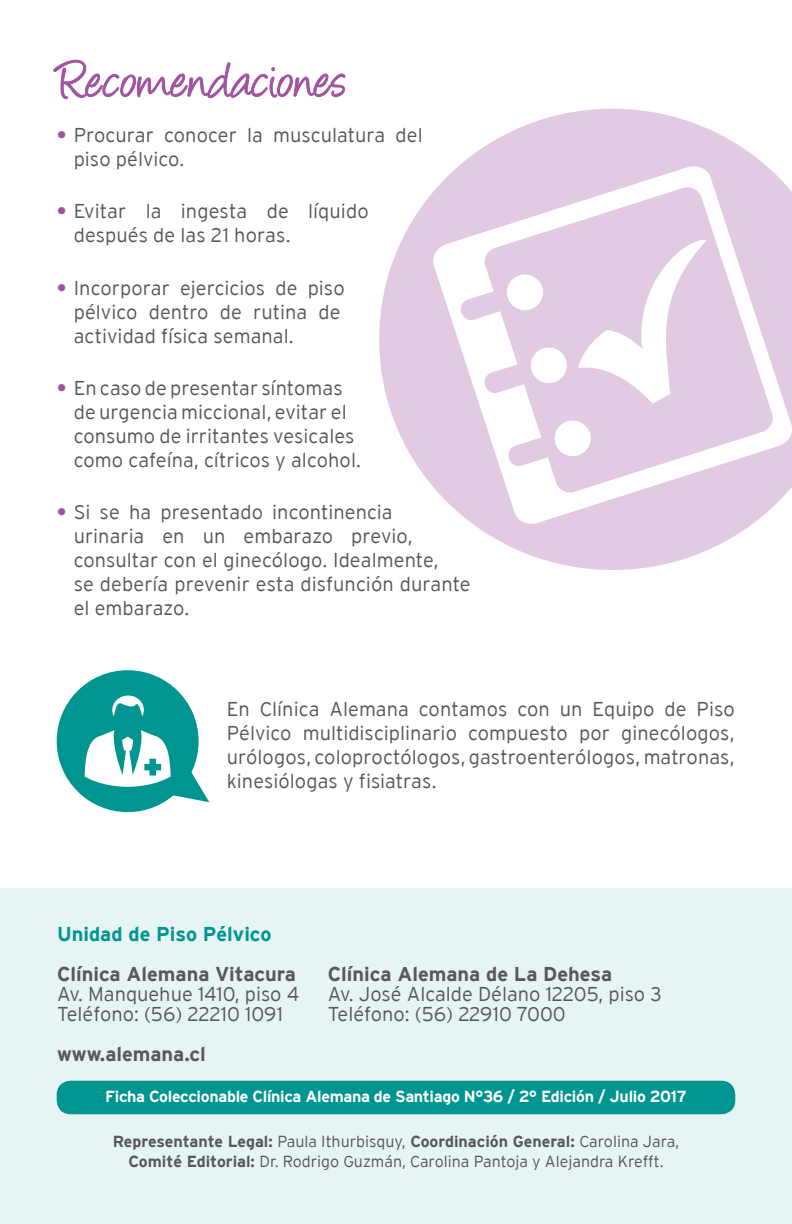
<style>
.page{position:relative;width:792px;height:1224px;background:#fff}
.page>*{position:absolute;margin:0;border:0;box-sizing:border-box;transform-origin:0 0}
.t1{font:56px "Angelina";letter-spacing:.015em;color:#a153a1}
.t2{font:300 20px/24px "Interstate";color:#57585a}
.t3{font:700 20px "Interstate";color:#57585a}
.t4{font:700 20px "Interstate";color:#009590}
.t5{font:300 16px/20px "Interstate";color:#57585a;text-align:center}
.t6{font:700 16px "Interstate";letter-spacing:-.02em;color:#fff}
.s1{font-weight:700;color:#a153a1}
.s2{font-weight:700}
</style>
<div class="page">
<div style="left:0;top:889px;width:792px;height:335px;background:#e6f4f4"></div>
<div style="left:57px;top:1081px;width:678px;height:33px;background:#009590;border-radius:14px"></div>
<svg style="left:53px;top:59px;width:293px;height:41px"></svg>
<svg style="left:379px;top:109px;width:385px;height:461px;fill:#e2cbe2"></svg>
<div style="left:57px;top:670px;width:142px;height:142px;background:#009590;border-radius:50%"></div>
<svg style="left:85px;top:696px;width:124px;height:106px"></svg>
<svg style="left:431px;top:164px;width:361px;height:362px;fill:#e2cbe2"></svg>
<h1 class="t1" style="left:57px;top:58px;width:291px">Recomendaciones</h1>
<p class="t2" style="left:74px;top:123px;width:351px;text-indent:-17px"><span class="s1">•</span> Procurar conocer la musculatura del piso pélvico.</p>
<p class="t2" style="left:74px;top:199px;width:297px;text-indent:-17px"><span class="s1">•</span> Evitar la ingesta de líquido después de las 21 horas.</p>
<p class="t2" style="left:74px;top:275px;width:272px;text-indent:-17px"><span class="s1">•</span> Incorporar ejercicios de piso pélvico dentro de rutina de actividad física semanal.</p>
<p class="t2" style="left:74px;top:376px;width:289px;text-indent:-17px"><span class="s1">•</span> En caso de presentar síntomas de urgencia miccional, evitar el consumo de irritantes vesicales como cafeína, cítricos y alcohol.</p>
<p class="t2" style="left:74px;top:500px;width:398px;text-indent:-17px"><span class="s1">•</span> Si se ha presentado incontinencia<br>urinaria en un embarazo previo, consultar con el ginecólogo. Idealmente,<br>se debería prevenir esta disfunción durante el embarazo.</p>
<p class="t2" style="left:227px;top:696px;width:509px;text-align:justify">En Clínica Alemana contamos con un Equipo de Piso Pélvico multidisciplinario compuesto por ginecólogos, urólogos, coloproctólogos, gastroenterólogos, matronas, kinesiólogas y fisiatras.</p>
<p class="t4" style="left:57px;top:923px;width:216px">Unidad de Piso Pélvico</p>
<p class="t3" style="left:57px;top:963px;width:241px">Clínica Alemana Vitacura</p>
<p class="t2" style="left:57px;top:984px;width:244px;line-height:20px">Av. Manquehue 1410, piso 4<br>Teléfono: (56) 22210 1091</p>
<p class="t3" style="left:57px;top:1043px;width:150px">www.alemana.cl</p>
<p class="t3" style="left:328px;top:963px;width:286px">Clínica Alemana de La Dehesa</p>
<p class="t2" style="left:328px;top:984px;width:335px;line-height:20px">Av. José Alcalde Délano 12205, piso 3<br>Teléfono: (56) 22910 7000</p>
<p class="t6" style="left:105px;top:1088px;width:583px">Ficha Coleccionable Clínica Alemana de Santiago N°36 / 2° Edición / Julio 2017</p>
<p class="t5" style="left:113px;top:1131px;width:568px"><span class="s2">Representante Legal:</span> Paula Ithurbisquy, <span class="s2">Coordinación General:</span> Carolina Jara,<br><span class="s2">Comité Editorial:</span> Dr. Rodrigo Guzmán, Carolina Pantoja y Alejandra Krefft.</p>
</div>
